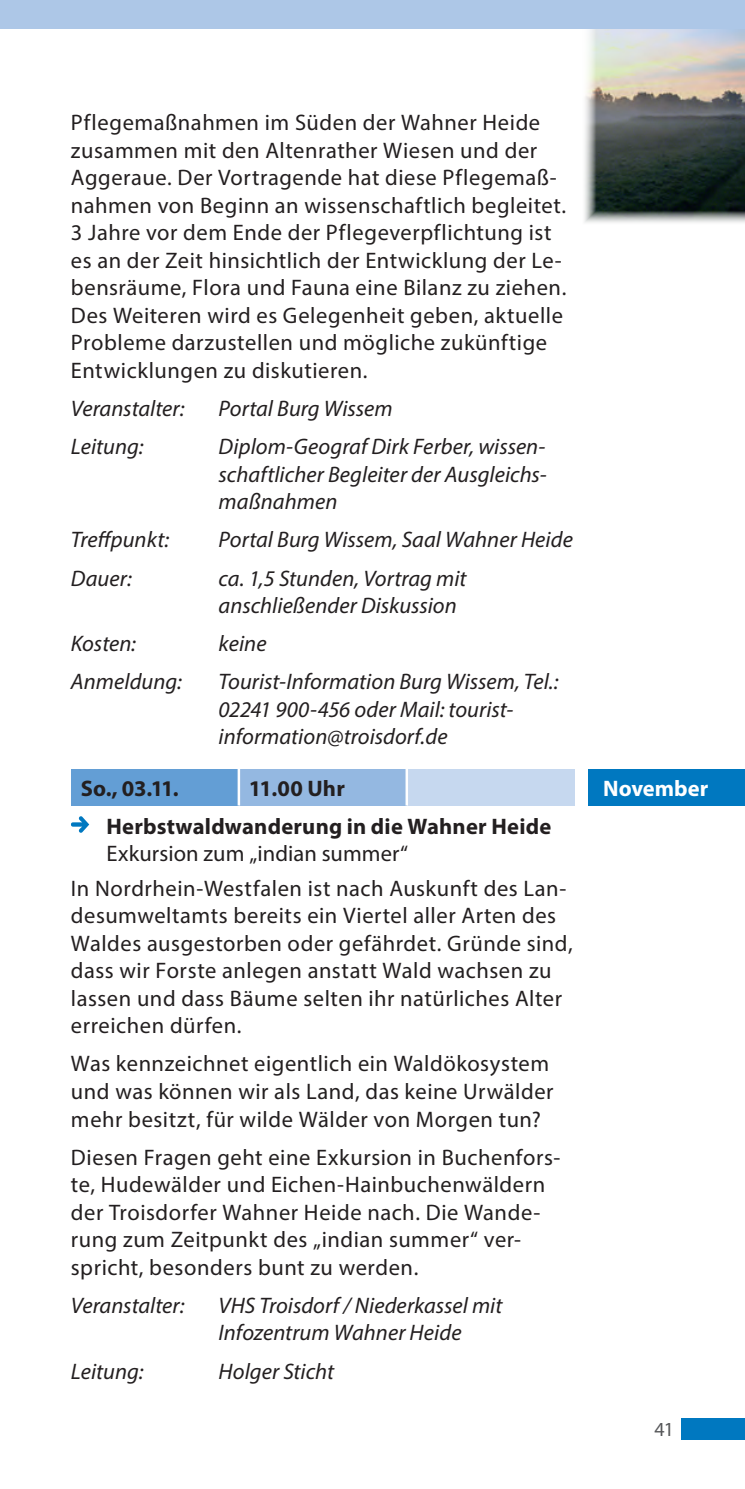
<style>
.page{position:relative;width:745px;height:1489px;background:#fff}
.page>*{position:absolute;margin:0;border:0;box-sizing:border-box;transform-origin:0 0}
.t1{font:22.5px/27.5px "Myriad Pro";letter-spacing:.025em;color:#231f20}
.t2{font:italic 22.5px "Myriad Pro";letter-spacing:.005em;color:#231f20}
.t3{font:700 22.5px "Myriad Pro";letter-spacing:.01em;color:#231f20}
.t4{font:700 22.5px "Myriad Pro";color:#fff}
.t5{font:20px "Myriad Pro";color:#57585a}
</style>
<div class="page">
<img style="left:581px;top:28px;width:163px;height:195px">
<div style="left:71px;top:768px;width:168px;height:37px;background:#639ed5"></div>
<div style="left:239px;top:768px;width:167px;height:37px;background:#94b8e1"></div>
<hr style="left:237px;top:768px;width:3px;height:37px;background:#fff">
<div style="left:681px;top:1418px;width:63px;height:21px;background:#0078c0"></div>
<div style="left:0;top:0;width:744px;height:28px;background:#adc7e7"></div>
<svg style="left:71px;top:816px;width:18px;height:16px"></svg>
<div style="left:406px;top:768px;width:168px;height:37px;background:#c6d8ef"></div>
<hr style="left:405px;top:768px;width:3px;height:37px;background:#fff">
<div style="left:588px;top:769px;width:156px;height:36px;background:#0078c0"></div>
<p class="t1" style="left:71px;top:109px;width:496px">Pflegemaßnahmen im Süden der Wahner Heide zusammen mit den Altenrather Wiesen und der Aggeraue. Der Vortragende hat diese Pflegemaß&shy;nahmen von Beginn an wissenschaftlich begleitet.<br>3 Jahre vor dem Ende der Pflegeverpflichtung ist es an der Zeit hinsichtlich der Entwicklung der Le&shy;bensräume, Flora und Fauna eine Bilanz zu ziehen.<br>Des Weiteren wird es Gelegenheit geben, aktuelle Probleme darzustellen und mögliche zukünftige Entwicklungen zu diskutieren.</p>
<p class="t2" style="left:71px;top:394px;width:115px">Veranstalter:</p>
<p class="t2" style="left:218px;top:394px;width:175px">Portal Burg Wissem</p>
<p class="t2" style="left:71px;top:433px;width:74px">Leitung:</p>
<p class="t2" style="left:218px;top:433px;width:328px">Diplom-Geograf Dirk Ferber, wissen-</p>
<p class="t2" style="left:218px;top:460px;width:329px">schaftlicher Begleiter der Ausgleichs-</p>
<p class="t2" style="left:218px;top:488px;width:120px">maßnahmen</p>
<p class="t2" style="left:71px;top:526px;width:100px">Trefpunkt:</p>
<p class="t2" style="left:218px;top:526px;width:355px">Portal Burg Wissem, Saal Wahner Heide</p>
<p class="t2" style="left:71px;top:564px;width:62px">Dauer:</p>
<p class="t2" style="left:218px;top:564px;width:249px">ca. 1,5 Stunden, Vortrag mit</p>
<p class="t2" style="left:218px;top:591px;width:239px">anschließender Diskussion</p>
<p class="t2" style="left:71px;top:629px;width:66px">Kosten:</p>
<p class="t2" style="left:218px;top:629px;width:49px">keine</p>
<p class="t2" style="left:71px;top:668px;width:112px">Anmeldung:</p>
<p class="t2" style="left:218px;top:668px;width:341px">Tourist-Information Burg Wissem, Tel.:</p>
<p class="t2" style="left:218px;top:695px;width:296px">02241 900-456 oder Mail: tourist-</p>
<p class="t2" style="left:218px;top:723px;width:230px">information@troisdorf.de</p>
<p class="t3" style="left:81px;top:773px;width:99px">So., 03.11.</p>
<p class="t3" style="left:249px;top:773px;width:97px">11.00 Uhr</p>
<p class="t4" style="left:602px;top:773px;width:107px">November</p>
<p class="t3" style="left:106px;top:811px;width:446px">Herbstwaldwanderung in die Wahner Heide</p>
<p class="t1" style="left:71px;top:836px;width:496px;line-height:34.5px;text-indent:35px">Exkursion zum „indian summer“<br>In Nordrhein-Westfalen ist nach Auskunft des Lan-</p>
<p class="t1" style="left:71px;top:901px;width:503px">desumweltamts bereits ein Viertel aller Arten des Waldes ausgestorben oder gefährdet. Gründe sind, dass wir Forste anlegen anstatt Wald wachsen zu lassen und dass Bäume selten ihr natürliches Alter erreichen dürfen.</p>
<p class="t1" style="left:71px;top:1049px;width:484px">Was kennzeichnet eigentlich ein Waldökosystem und was können wir als Land, das keine Urwälder mehr besitzt, für wilde Wälder von Morgen tun?</p>
<p class="t1" style="left:71px;top:1142px;width:490px">Diesen Fragen geht eine Exkursion in Buchenfors&shy;te, Hudewälder und Eichen-Hainbuchenwäldern der Troisdorfer Wahner Heide nach. Die Wande&shy;rung zum Zeitpunkt des „indian summer“ ver&shy;spricht, besonders bunt zu werden.</p>
<p class="t2" style="left:71px;top:1291px;width:115px">Veranstalter:</p>
<p class="t2" style="left:218px;top:1291px;width:285px">VHS Troisdorf / Niederkassel mit</p>
<p class="t2" style="left:218px;top:1318px;width:244px">Infozentrum Wahner Heide</p>
<p class="t2" style="left:71px;top:1356px;width:74px">Leitung:</p>
<p class="t2" style="left:218px;top:1356px;width:117px">Holger Sticht</p>
<p class="t5" style="left:654px;top:1417px;width:21px">41</p>
</div>
